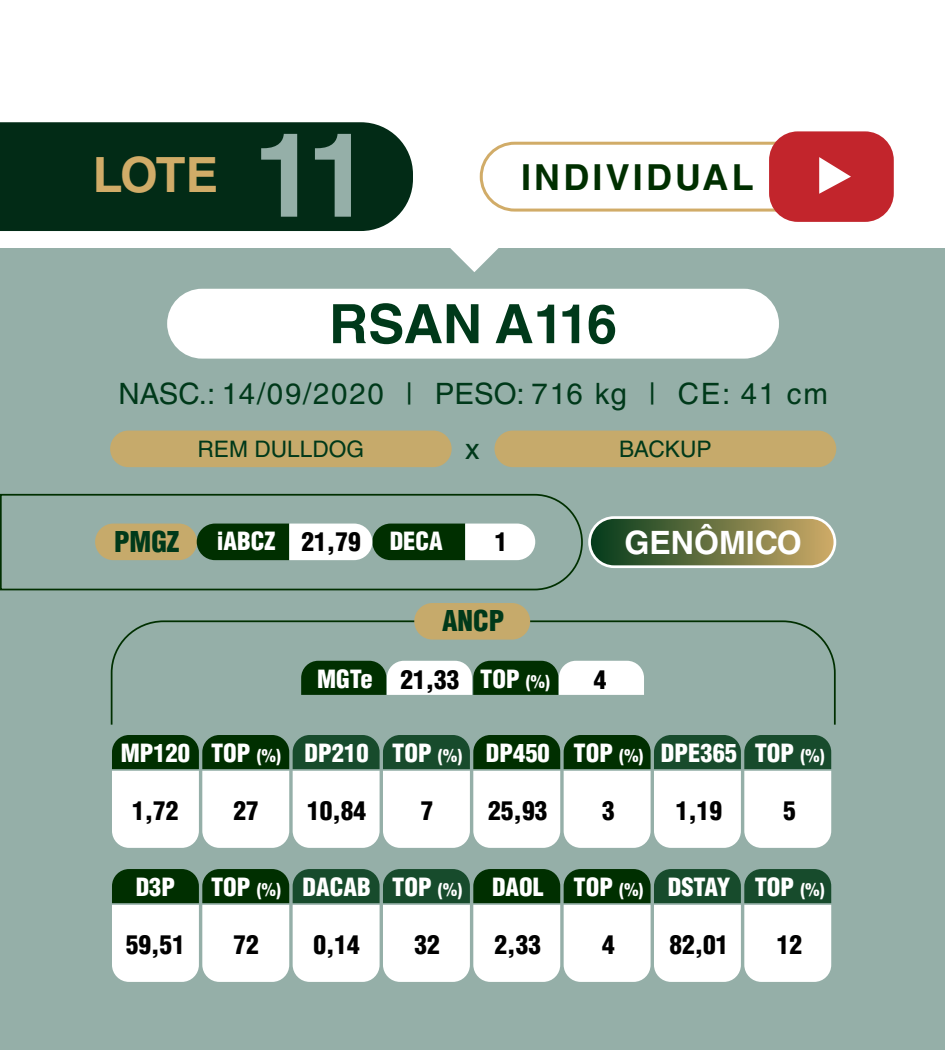
<style>
.page{position:relative;width:945px;height:1050px;background:#fff}
.page>*{position:absolute;margin:0;border:0;box-sizing:border-box;transform-origin:0 0}
.t1{font:700 116.64px "Helvetica LT Std";color:#95afa8}
.t2{font:700 54.25px "Helvetica LT Std";letter-spacing:-.005em;color:#00391a}
.t3{font:700 48.65px "Helvetica LT Std";color:#d1ac68}
.t4{font:700 35.88px "Helvetica LT Std";letter-spacing:.09em;color:#002f00}
.t5{font:700 32.11px "Helvetica LT Std";color:#fff}
.t6{font:29.4px "Helvetica LT Std";letter-spacing:.04em;color:#00391a}
.t7{font:28.88px "Helvetica LT Std";color:#00391a}
.t8{font:900 condensed 28px "Helvetica LT Std";color:#00391a}
.t9{font:900 condensed 25.38px "Helvetica LT Std";color:#000}
.t10{font:900 condensed 24.5px "Helvetica LT Std";color:#fff}
.t11{font:22.75px "Helvetica LT Std";color:#00391a}
.s1{font-size:25.38px;color:#000}
.s2{font-size:17.5px}
</style>
<div class="page">
<div style="left:0;top:248px;width:945px;height:802px;background:#95afa8"></div>
<div style="left:110px;top:431px;width:342px;height:36px;background:#c6aa6b;border-radius:18px"></div>
<div style="left:495px;top:431px;width:341px;height:36px;background:#c6aa6b;border-radius:18px"></div>
<div style="left:0;top:122px;width:413px;height:109px;background:#022b16"></div>
<div style="left:480px;top:142px;width:341px;height:70px;border:3px solid #d1ac68;border-radius:33px"></div>
<svg style="left:0;top:493px;width:583px;height:98px"></svg>
<div style="left:769px;top:131px;width:125px;height:91px;background:#c2252c;border-radius:29px"></div>
<svg style="left:819px;top:157px;width:32px;height:37px"></svg>
<div style="left:414px;top:603px;width:116px;height:37px;background:#c6aa6b;border-radius:18px"></div>
<div style="left:167px;top:289px;width:612px;height:70px;background:#fff;border-radius:35px"></div>
<svg style="left:110px;top:620px;width:726px;height:105px"></svg>
<svg style="left:112px;top:735px;width:719px;height:113px;background:#b3c3b7"></svg>
<svg style="left:112px;top:869px;width:719px;height:113px;background:#b3c3b7"></svg>
<svg style="left:450px;top:248px;width:49px;height:24px"></svg>
<div style="left:590px;top:518px;width:245px;height:49px;background:linear-gradient(to right,#093f1f,#cdab68);border-radius:25px"></div>
<div style="left:588px;top:516px;width:248px;height:52px;border:3px solid #fff;border-radius:25px"></div>
<h1 class="t1" style="left:253px;top:104px;width:120px">11</h1>
<h3 class="t3" style="left:93px;top:145px;width:127px">LOTE</h3>
<h3 class="t4" style="left:521px;top:155px;width:234px">INDIVIDUAL</h3>
<h2 class="t2" style="left:329px;top:291px;width:290px">RSAN A116</h2>
<p class="t6" style="left:118px;top:376px;width:711px">NASC.: 14/09/2020 | PESO: 716 kg | CE: 41 cm</p>
<p class="t11" style="left:197px;top:436px;width:168px">REM DULLDOG</p>
<p class="t11" style="left:619px;top:436px;width:94px">BACKUP</p>
<p class="t7" style="left:465px;top:432px;width:16px">x</p>
<p class="t8" style="left:114px;top:524px;width:67px">PMGZ</p>
<p class="t10" style="left:217px;top:526px;width:227px">iABCZ <span class="s1">21,79</span> DECA</p>
<p class="t9" style="left:495px;top:525px;width:14px">1</p>
<h3 class="t5" style="left:624px;top:523px;width:179px">GENÔMICO</h3>
<p class="t8" style="left:442px;top:603px;width:64px">ANCP</p>
<p class="t10" style="left:317px;top:664px;width:234px">MGTe <span class="s1">21,33</span> TOP <span class="s2">(%)</span></p>
<p class="t9" style="left:594px;top:663px;width:14px">4</p>
<p class="t10" style="left:121px;top:738px;width:705px">MP120 TOP <span class="s2">(%)</span> DP210 TOP <span class="s2">(%)</span> DP450 TOP <span class="s2">(%)</span> DPE365 TOP <span class="s2">(%)</span></p>
<p class="t9" style="left:132px;top:794px;width:48px">1,72</p>
<p class="t9" style="left:233px;top:794px;width:27px">27</p>
<p class="t9" style="left:307px;top:794px;width:61px">10,84</p>
<p class="t9" style="left:421px;top:794px;width:14px">7</p>
<p class="t9" style="left:488px;top:794px;width:61px">25,93</p>
<p class="t9" style="left:602px;top:794px;width:14px">3</p>
<p class="t9" style="left:676px;top:794px;width:48px">1,19</p>
<p class="t9" style="left:783px;top:794px;width:14px">5</p>
<p class="t10" style="left:136px;top:871px;width:41px">D3P</p>
<p class="t10" style="left:211px;top:871px;width:615px">TOP <span class="s2">(%)</span> DACAB TOP <span class="s2">(%)</span> DAOL TOP <span class="s2">(%)</span> DSTAY TOP <span class="s2">(%)</span></p>
<p class="t9" style="left:126px;top:928px;width:61px">59,51</p>
<p class="t9" style="left:233px;top:928px;width:27px">72</p>
<p class="t9" style="left:313px;top:928px;width:48px">0,14</p>
<p class="t9" style="left:415px;top:928px;width:27px">32</p>
<p class="t9" style="left:495px;top:928px;width:48px">2,33</p>
<p class="t9" style="left:602px;top:928px;width:14px">4</p>
<p class="t9" style="left:669px;top:928px;width:61px">82,01</p>
<p class="t9" style="left:777px;top:928px;width:27px">12</p>
</div>
